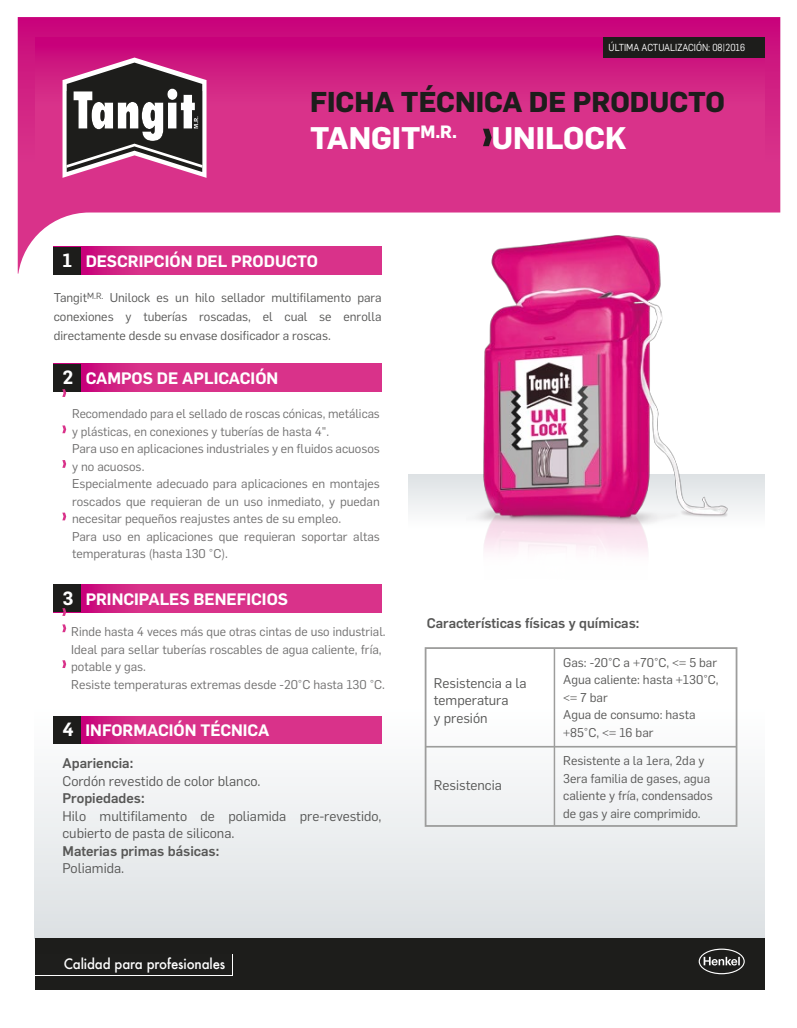
<style>
.page{position:relative;width:797px;height:1028px;background:#fff}
.page>*{position:absolute;margin:0;border:0;box-sizing:border-box;transform-origin:0 0}
.t1{font:700 30.62px "Flama";color:#fff}
.t2{font:700 28.12px "Flama";color:#1d1d1b}
.t3{font:600 16.25px "Flama";color:#fff}
.t4{font:500 14px "Futura";letter-spacing:-.01em;color:#fff;scale:.95 1}
.t5{font:13.75px/17.5px "Flama";color:#575756}
.t6{font:500 13.75px "Flama";color:#575756}
.t7{font:12.5px/17.5px "Flama";color:#706f6f}
.t8{font:12.5px/17.5px "Flama";color:#575756}
.t9{font:10px "Flama";color:#fff;scale:.9 1}
.s1{font-size:18.75px}
</style>
<div class="page">
<svg style="left:18px;top:17px;width:762px;height:257px"></svg>
<div style="left:35px;top:490px;width:729px;height:448px;background:linear-gradient(to bottom,#fff,#e5e8ea)"></div>
<div style="left:36px;top:938px;width:728px;height:52px;background:#1d1d1b"></div>
<div style="left:35px;top:954px;width:197px;height:21px;background:#1e1e1c"></div>
<svg style="left:698px;top:948px;width:46px;height:26px"></svg>
<div style="left:409px;top:474px;width:355px;height:138px;background:linear-gradient(to bottom,#eaecee,#fff)"></div>
<img style="left:466px;top:227px;width:272px;height:367px">
<svg style="left:36px;top:37px;width:728px;height:161px;background:#d52886"></svg>
<svg style="left:62px;top:58px;width:144px;height:120px"></svg>
<div style="left:602px;top:37px;width:162px;height:21px;background:#1d1d1b"></div>
<svg style="left:482px;top:129px;width:9px;height:17px"></svg>
<svg style="left:81px;top:364px;width:300px;height:27px;background:#d72d88"></svg>
<div style="left:54px;top:364px;width:27px;height:27px;background:#1d1d1b"></div>
<svg style="left:81px;top:247px;width:300px;height:27px;background:#d72d88"></svg>
<div style="left:54px;top:247px;width:27px;height:27px;background:#1d1d1b"></div>
<svg style="left:81px;top:716px;width:300px;height:27px;background:#d72d88"></svg>
<div style="left:54px;top:716px;width:27px;height:27px;background:#1d1d1b"></div>
<svg style="left:81px;top:584px;width:300px;height:28px;background:#d72d88"></svg>
<div style="left:54px;top:584px;width:27px;height:28px;background:#1d1d1b"></div>
<svg style="left:62px;top:425px;width:4px;height:8px"></svg>
<svg style="left:62px;top:512px;width:4px;height:8px"></svg>
<svg style="left:62px;top:460px;width:4px;height:8px"></svg>
<svg style="left:62px;top:389px;width:4px;height:8px"></svg>
<svg style="left:62px;top:624px;width:4px;height:8px"></svg>
<svg style="left:62px;top:660px;width:4px;height:8px"></svg>
<svg style="left:62px;top:608px;width:4px;height:8px"></svg>
<div style="left:424px;top:647px;width:313px;height:180px;border:2px solid #9d9d9c"></div>
<hr style="left:425px;top:746px;width:311px;height:1px;background:#9d9d9c">
<hr style="left:553px;top:648px;width:2px;height:178px;background:#9d9d9c">
<p class="t9" style="left:608px;top:40px;width:153px">ÚLTIMA ACTUALIZACIÓN: 08|2016</p>
<h2 class="t2" style="left:310px;top:82px;width:416px">FICHA TÉCNICA DE PRODUCTO</h2>
<h1 class="t1" style="left:310px;top:115px;width:318px">TANGIT<sup>M.R.</sup> UNILOCK</h1>
<h3 class="t3" style="left:62px;top:249px;width:257px"><span class="s1">1</span> DESCRIPCIÓN DEL PRODUCTO</h3>
<p class="t8" style="left:54px;top:287px;width:329px;line-height:18.8px;text-align:justify">Tangit<sup>M.R.</sup> Unilock es un hilo sellador multifilamento para conexiones y tuberías roscadas, el cual se enrolla directamente desde su envase dosificador a roscas.</p>
<h3 class="t3" style="left:62px;top:366px;width:217px"><span class="s1">2</span> CAMPOS DE APLICACIÓN</h3>
<p class="t7" style="left:72px;top:404px;width:309px">Recomendado para el sellado de roscas cónicas, metálicas y plásticas, en conexiones y tuberías de hasta 4".<br>Para uso en aplicaciones industriales y en fluidos acuosos y no acuosos.<br>Especialmente adecuado para aplicaciones en montajes roscados que requieran de un uso inmediato, y puedan necesitar pequeños reajustes antes de su empleo.<br>Para uso en aplicaciones que requieran soportar altas temperaturas (hasta 130 °C).</p>
<h3 class="t3" style="left:62px;top:587px;width:227px"><span class="s1">3</span> PRINCIPALES BENEFICIOS</h3>
<p class="t7" style="left:71px;top:622px;width:316px">Rinde hasta 4 veces más que otras cintas de uso industrial.<br>Ideal para sellar tuberías roscables de agua caliente, fría, potable y gas.<br>Resiste temperaturas extremas desde -20°C hasta 130 °C.</p>
<h3 class="t3" style="left:62px;top:719px;width:208px"><span class="s1">4</span> INFORMACIÓN TÉCNICA</h3>
<p class="t6" style="left:62px;top:753px;width:72px">Apariencia:</p>
<p class="t5" style="left:62px;top:771px;width:199px">Cordón revestido de color blanco.</p>
<p class="t6" style="left:62px;top:788px;width:84px">Propiedades:</p>
<p class="t5" style="left:62px;top:806px;width:320px">Hilo multifilamento de poliamida pre-revestido, cubierto de pasta de silicona.</p>
<p class="t6" style="left:62px;top:840px;width:158px">Materias primas básicas:</p>
<p class="t5" style="left:62px;top:858px;width:63px">Poliamida.</p>
<p class="t4" style="left:64px;top:954px;width:171px">Calidad para profesionales</p>
<p class="t6" style="left:426px;top:613px;width:214px">Características físicas y químicas:</p>
<p class="t5" style="left:433px;top:673px;width:94px">Resistencia a la temperatura<br>y presión</p>
<p class="t5" style="left:433px;top:775px;width:69px">Resistencia</p>
<p class="t8" style="left:563px;top:652px;width:157px">Gas: -20°C a +70°C, &lt;= 5 bar<br>Agua caliente: hasta +130°C, &lt;= 7 bar<br>Agua de consumo: hasta +85°C, &lt;= 16 bar</p>
<p class="t8" style="left:563px;top:751px;width:151px">Resistente a la 1era, 2da y<br>3era familia de gases, agua caliente y fría, condensados de gas y aire comprimido.</p>
</div>
